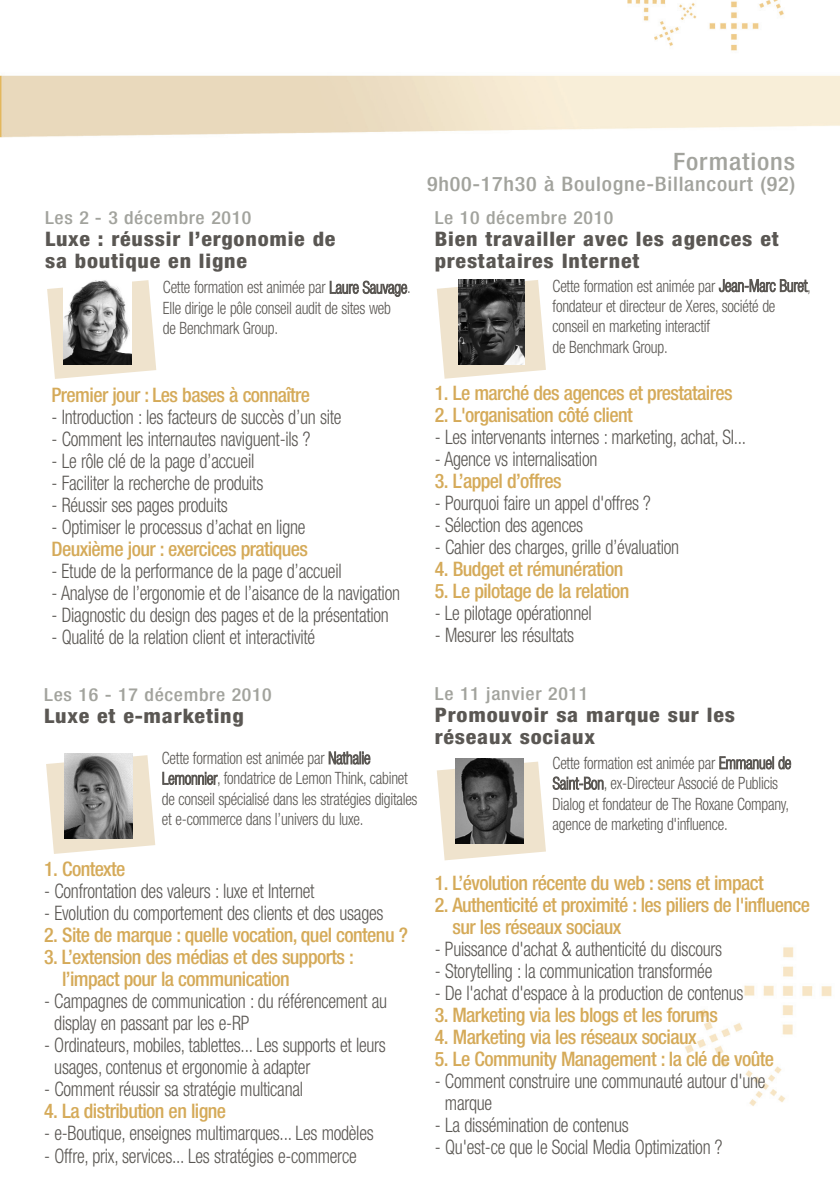
<style>
.page{position:relative;width:840px;height:1192px;background:#fff}
.page>*{position:absolute;margin:0;border:0;box-sizing:border-box;transform-origin:0 0}
.t1{font:500 condensed 24px "Helvetica Neue LT Std";letter-spacing:.035em;color:#a2a39d;scale:1.1 1}
.t2{font:300 condensed 20px/22px "Helvetica Neue LT Std";letter-spacing:-.015em;color:#5a5753;scale:.9 1}
.t3{font:500 condensed 20px/22px "Helvetica Neue LT Std";letter-spacing:-.03em;color:#d5aa59}
.t4{font:800 condensed 20px/22px "Helvetica Neue LT Std";letter-spacing:.035em;color:#5a5753;scale:1.1 1}
.t5{font:500 condensed 20px "Helvetica Neue LT Std";letter-spacing:.035em;color:#a2a39d;scale:1.1 1}
.t6{font:500 condensed 18px "Helvetica Neue LT Std";letter-spacing:.035em;color:#a2a39d;scale:1.1 1}
.t7{font:300 condensed 17px/20.4px "Helvetica Neue LT Std";letter-spacing:-.015em;color:#5a5753;scale:.9 1}
</style>
<div class="page">
<img style="left:0;top:0;width:840px;height:1106px">
<div style="left:435px;top:685px;width:375px;height:66px;background:#fff"></div>
<div style="left:435px;top:210px;width:375px;height:65px;background:#fff"></div>
<div style="left:44px;top:686px;width:376px;height:66px;background:#fff"></div>
<svg style="left:437px;top:761px;width:109px;height:99px"></svg>
<svg style="left:46px;top:755px;width:109px;height:99px"></svg>
<svg style="left:437px;top:280px;width:109px;height:99px"></svg>
<img style="left:458px;top:279px;width:67px;height:85px">
<img style="left:65px;top:754px;width:68px;height:85px">
<img style="left:455px;top:759px;width:68px;height:85px">
<div style="left:45px;top:210px;width:375px;height:65px;background:#fff"></div>
<div style="left:420px;top:153px;width:375px;height:47px;background:#fff"></div>
<svg style="left:47px;top:280px;width:109px;height:99px"></svg>
<img style="left:64px;top:279px;width:68px;height:85px">
<p class="t6" style="left:45px;top:211px;width:189px">Les 2 - 3 décembre 2010</p>
<p class="t4" style="left:45px;top:230px;width:266px">Luxe : réussir l’ergonomie de sa boutique en ligne</p>
<p class="t7" style="left:163px;top:279px;width:277px">Cette formation est animée par Laure Sauvage.<br>Elle dirige le pôle conseil audit de sites web<br>de Benchmark Group.</p>
<p class="t3" style="left:52px;top:386px;width:260px">Premier jour : Les bases à connaître</p>
<p class="t2" style="left:52px;top:408px;width:324px">- Introduction : les facteurs de succès d’un site</p>
<p class="t2" style="left:52px;top:430px;width:289px">- Comment les internautes naviguent-ils ?</p>
<p class="t2" style="left:52px;top:452px;width:227px">- Le rôle clé de la page d’accueil</p>
<p class="t2" style="left:52px;top:474px;width:237px">- Faciliter la recherche de produits</p>
<p class="t2" style="left:52px;top:496px;width:197px">- Réussir ses pages produits</p>
<p class="t2" style="left:52px;top:518px;width:284px">- Optimiser le processus d’achat en ligne</p>
<p class="t3" style="left:52px;top:540px;width:258px">Deuxième jour : exercices pratiques</p>
<p class="t2" style="left:52px;top:562px;width:324px">- Etude de la performance de la page d’accueil</p>
<p class="t2" style="left:52px;top:584px;width:389px">- Analyse de l’ergonomie et de l’aisance de la navigation</p>
<p class="t2" style="left:52px;top:606px;width:376px">- Diagnostic du design des pages et de la présentation</p>
<p class="t2" style="left:52px;top:628px;width:295px">- Qualité de la relation client et interactivité</p>
<p class="t1" style="left:673px;top:153px;width:113px">Formations</p>
<p class="t5" style="left:427px;top:176px;width:336px">9h00-17h30 à Boulogne-Billancourt (92)</p>
<p class="t6" style="left:435px;top:212px;width:164px">Le 10 décembre 2010</p>
<p class="t4" style="left:435px;top:230px;width:314px">Bien travailler avec les agences et prestataires Internet</p>
<p class="t7" style="left:553px;top:277px;width:288px">Cette formation est animée par Jean-Marc Buret, fondateur et directeur de Xeres, société de conseil en marketing interactif<br>de Benchmark Group.</p>
<p class="t3" style="left:435px;top:384px;width:299px">1. Le marché des agences et prestataires</p>
<p class="t3" style="left:435px;top:406px;width:199px">2. L'organisation côté client</p>
<p class="t2" style="left:435px;top:428px;width:348px">- Les intervenants internes : marketing, achat, SI...</p>
<p class="t2" style="left:435px;top:450px;width:182px">- Agence vs internalisation</p>
<p class="t3" style="left:435px;top:472px;width:128px">3. L’appel d’offres</p>
<p class="t2" style="left:435px;top:494px;width:242px">- Pourquoi faire un appel d'offres ?</p>
<p class="t2" style="left:435px;top:516px;width:166px">- Sélection des agences</p>
<p class="t2" style="left:435px;top:538px;width:273px">- Cahier des charges, grille d’évaluation</p>
<p class="t3" style="left:435px;top:560px;width:190px">4. Budget et rémunération</p>
<p class="t3" style="left:435px;top:582px;width:196px">5. Le pilotage de la relation</p>
<p class="t2" style="left:435px;top:604px;width:176px">- Le pilotage opérationnel</p>
<p class="t2" style="left:435px;top:626px;width:156px">- Mesurer les résultats</p>
<p class="t6" style="left:44px;top:688px;width:208px">Les 16 - 17 décembre 2010</p>
<p class="t4" style="left:44px;top:706px;width:183px">Luxe et e-marketing</p>
<p class="t7" style="left:162px;top:749px;width:286px">Cette formation est animée par Nathalie Lemonnier, fondatrice de Lemon Think, cabinet de conseil spécialisé dans les stratégies digitales et e-commerce dans l’univers du luxe.</p>
<p class="t3" style="left:44px;top:860px;width:83px">1. Contexte</p>
<p class="t2" style="left:44px;top:882px;width:302px">- Confrontation des valeurs : luxe et Internet</p>
<p class="t2" style="left:44px;top:904px;width:378px">- Evolution du comportement des clients et des usages</p>
<p class="t3" style="left:44px;top:926px;width:365px">2. Site de marque : quelle vocation, quel contenu ?</p>
<p class="t3" style="left:62px;top:948px;width:293px;text-indent:-18px">3. L’extension des médias et des supports : l’impact pour la communication</p>
<p class="t2" style="left:54px;top:992px;width:371px;text-indent:-10px">- Campagnes de communication : du référencement au display en passant par les e-RP</p>
<p class="t2" style="left:54px;top:1036px;width:370px;text-indent:-10px">- Ordinateurs, mobiles, tablettes... Les supports et leurs usages, contenus et ergonomie à adapter</p>
<p class="t2" style="left:44px;top:1080px;width:289px">- Comment réussir sa stratégie multicanal</p>
<p class="t3" style="left:44px;top:1102px;width:183px">4. La distribution en ligne</p>
<p class="t2" style="left:44px;top:1124px;width:368px">- e-Boutique, enseignes multimarques... Les modèles</p>
<p class="t2" style="left:44px;top:1146px;width:349px">- Offre, prix, services... Les stratégies e-commerce</p>
<p class="t6" style="left:435px;top:687px;width:141px">Le 11 janvier 2011</p>
<p class="t4" style="left:435px;top:705px;width:274px">Promouvoir sa marque sur les réseaux sociaux</p>
<p class="t7" style="left:553px;top:754px;width:267px">Cette formation est animée par Emmanuel de Saint-Bon, ex-Directeur Associé de Publicis Dialog et fondateur de The Roxane Company, agence de marketing d'influence.</p>
<p class="t3" style="left:435px;top:874px;width:330px">1. L’évolution récente du web : sens et impact</p>
<p class="t3" style="left:452px;top:896px;width:359px;text-indent:-18px">2. Authenticité et proximité : les piliers de l'influence sur les réseaux sociaux</p>
<p class="t2" style="left:435px;top:940px;width:321px">- Puissance d'achat &amp; authenticité du discours</p>
<p class="t2" style="left:435px;top:962px;width:310px">- Storytelling : la communication transformée</p>
<p class="t2" style="left:435px;top:984px;width:344px">- De l'achat d'espace à la production de contenus</p>
<p class="t3" style="left:435px;top:1006px;width:285px">3. Marketing via les blogs et les forums</p>
<p class="t3" style="left:435px;top:1028px;width:263px">4. Marketing via les réseaux sociaux</p>
<p class="t3" style="left:435px;top:1050px;width:341px">5. Le Community Management : la clé de voûte</p>
<p class="t2" style="left:445px;top:1072px;width:358px;text-indent:-10px">- Comment construire une communauté autour d'une marque</p>
<p class="t2" style="left:435px;top:1116px;width:217px">- La dissémination de contenus</p>
<p class="t2" style="left:435px;top:1138px;width:321px">- Qu'est-ce que le Social Media Optimization ?</p>
</div>
